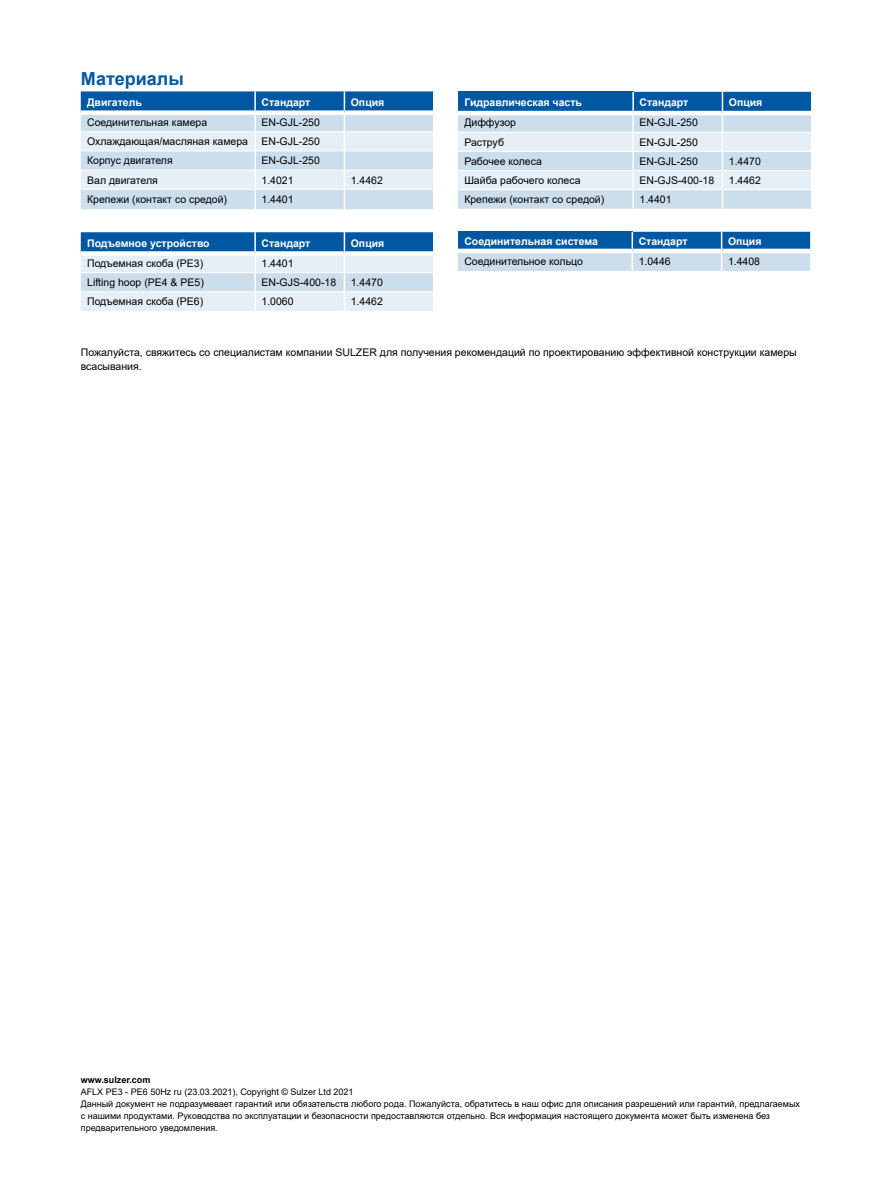
<style>
.page{position:relative;width:893px;height:1191px;background:#fff}
.page>*{position:absolute;margin:0;border:0;box-sizing:border-box;transform-origin:0 0}
.t1{font:700 18px "Arial";color:#0058a2}
.t2{font:10.5px/13.5px "Arial";color:#000}
.t3{font:700 10.5px "Arial";color:#fff}
.t4{font:9px/12px "Arial";color:#000}
.t5{font:700 9px "Arial";color:#000}
</style>
<div class="page">
<svg style="left:81px;top:91px;width:353px;height:118px;background:#b7d0e4"></svg>
<svg style="left:81px;top:232px;width:353px;height:79px;background:#abc8e0"></svg>
<svg style="left:458px;top:92px;width:353px;height:117px;background:#b7d0e4"></svg>
<svg style="left:458px;top:232px;width:353px;height:39px;background:#75a4cc"></svg>
<hr style="left:458px;top:249px;width:174px;height:4px;background:#fff">
<h1 class="t1" style="left:81px;top:66px;width:104px">Материалы</h1>
<p class="t3" style="left:87px;top:95px;width:56px">Двигатель</p>
<p class="t3" style="left:261px;top:95px;width:50px">Стандарт</p>
<p class="t3" style="left:351px;top:95px;width:35px">Опция</p>
<p class="t2" style="left:87px;top:116px;width:122px">Соединительная камера</p>
<p class="t2" style="left:261px;top:116px;width:60px">EN-GJL-250</p>
<p class="t2" style="left:87px;top:135px;width:162px">Охлаждающая/масляная камера</p>
<p class="t2" style="left:261px;top:135px;width:60px">EN-GJL-250</p>
<p class="t2" style="left:87px;top:154px;width:87px">Корпус двигателя</p>
<p class="t2" style="left:261px;top:154px;width:60px">EN-GJL-250</p>
<p class="t2" style="left:87px;top:173px;width:72px">Вал двигателя</p>
<p class="t2" style="left:261px;top:173px;width:34px">1.4021</p>
<p class="t2" style="left:351px;top:173px;width:34px">1.4462</p>
<p class="t2" style="left:87px;top:192px;width:141px">Крепежи (контакт со средой)</p>
<p class="t2" style="left:261px;top:192px;width:34px">1.4401</p>
<p class="t3" style="left:87px;top:236px;width:124px">Подъемное устройство</p>
<p class="t3" style="left:261px;top:236px;width:50px">Стандарт</p>
<p class="t3" style="left:351px;top:236px;width:35px">Опция</p>
<p class="t2" style="left:87px;top:256px;width:118px">Подъемная скоба (PE3)</p>
<p class="t2" style="left:261px;top:256px;width:34px">1.4401</p>
<p class="t2" style="left:87px;top:275px;width:118px">Lifting hoop (PE4 &amp; PE5)</p>
<p class="t2" style="left:261px;top:275px;width:76px">EN-GJS-400-18</p>
<p class="t2" style="left:351px;top:275px;width:34px">1.4470</p>
<p class="t2" style="left:87px;top:295px;width:118px">Подъемная скоба (PE6)</p>
<p class="t2" style="left:261px;top:295px;width:34px">1.0060</p>
<p class="t2" style="left:351px;top:295px;width:34px">1.4462</p>
<p class="t3" style="left:464px;top:95px;width:119px">Гидравлическая часть</p>
<p class="t3" style="left:639px;top:95px;width:50px">Стандарт</p>
<p class="t3" style="left:729px;top:95px;width:35px">Опция</p>
<p class="t2" style="left:464px;top:116px;width:53px">Диффузор</p>
<p class="t2" style="left:639px;top:116px;width:60px">EN-GJL-250</p>
<p class="t2" style="left:464px;top:135px;width:41px">Раструб</p>
<p class="t2" style="left:639px;top:135px;width:60px">EN-GJL-250</p>
<p class="t2" style="left:464px;top:154px;width:79px">Рабочее колеса</p>
<p class="t2" style="left:639px;top:154px;width:60px">EN-GJL-250</p>
<p class="t2" style="left:729px;top:154px;width:34px">1.4470</p>
<p class="t2" style="left:464px;top:173px;width:118px">Шайба рабочего колеса</p>
<p class="t2" style="left:639px;top:173px;width:76px">EN-GJS-400-18</p>
<p class="t2" style="left:729px;top:173px;width:34px">1.4462</p>
<p class="t2" style="left:464px;top:192px;width:141px">Крепежи (контакт со средой)</p>
<p class="t2" style="left:639px;top:192px;width:34px">1.4401</p>
<p class="t3" style="left:464px;top:234px;width:135px">Соединительная система</p>
<p class="t3" style="left:639px;top:234px;width:50px">Стандарт</p>
<p class="t3" style="left:728px;top:234px;width:35px">Опция</p>
<p class="t2" style="left:464px;top:254px;width:120px">Соединительное кольцо</p>
<p class="t2" style="left:639px;top:254px;width:34px">1.0446</p>
<p class="t2" style="left:728px;top:254px;width:34px">1.4408</p>
<p class="t2" style="left:81px;top:346px;width:717px">Пожалуйста, свяжитесь со специалистам компании SULZER для получения рекомендаций по проектированию эффективной конструкции камеры всасывания.</p>
<p class="t5" style="left:81px;top:1073px;width:71px">www.sulzer.com</p>
<p class="t4" style="left:81px;top:1085px;width:721px">AFLX PE3 - PE6 50Hz ru (23.03.2021), Copyright © Sulzer Ltd 2021<br>Данный документ не подразумевает гарантий или обязательств любого рода. Пожалуйста, обратитесь в наш офис для описания разрешений или гарантий, предлагаемых с нашими продуктами. Руководства по эксплуатации и безопасности предоставляются отдельно. Вся информация настоящего документа может быть изменена без предварительного уведомления.</p>
</div>
